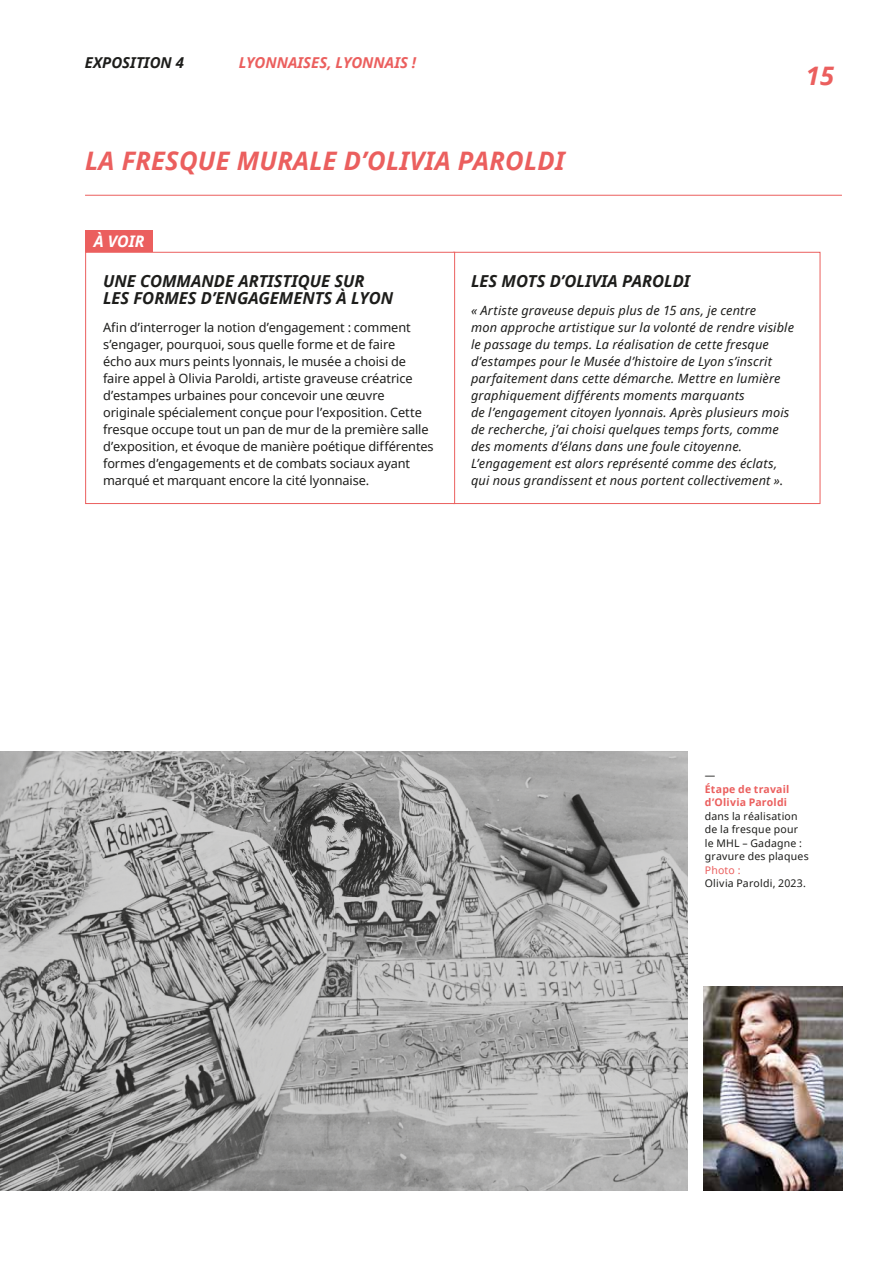
<style>
.page{position:relative;width:893px;height:1263px;background:#fff}
.page>*{position:absolute;margin:0;border:0;box-sizing:border-box;transform-origin:0 0}
.t1{font:italic 700 25.5px "Noto Sans";letter-spacing:.01em;color:#eb5f5e}
.t2{font:italic 700 16.5px/17px "Noto Sans";color:#1d1d1b}
.t3{font:italic 700 15.9px "Noto Sans";color:#fff}
.t4{font:italic 700 15px "Noto Sans";color:#eb5f5e}
.t5{font:italic 700 15px "Noto Sans";color:#1d1d1b}
.t6{font:italic 12.75px/17px "Noto Sans";letter-spacing:.01em;color:#1d1d1b}
.t7{font:12.75px/17px "Noto Sans";letter-spacing:-.005em;color:#1d1d1b}
.t8{font:10.5px/13.5px "Noto Sans";letter-spacing:.02em;color:#1d1d1b}
.t9{font:700 10.5px/13.5px "Noto Sans";letter-spacing:.02em;color:#eb5f5e}
.t10{font:10.5px "Noto Sans";letter-spacing:.02em;color:#eb5f5e}
.s1{font-style:normal}
</style>
<div class="page">
<div style="left:453px;top:252px;width:367px;height:252px;border:1px solid #eb5f5e"></div>
<img style="left:704px;top:986px;width:138px;height:204px">
<hr style="left:85px;top:195px;width:757px;height:1px;background:#eb5f5e">
<div style="left:85px;top:252px;width:370px;height:252px;border:1px solid #eb5f5e"></div>
<div style="left:85px;top:230px;width:68px;height:22px;background:#eb5f5e"></div>
<img style="left:0;top:751px;width:687px;height:440px">
<p class="t5" style="left:85px;top:52px;width:101px">EXPOSITION 4</p>
<p class="t4" style="left:239px;top:52px;width:179px">LYONNAISES, LYONNAIS !</p>
<h1 class="t1" style="left:806px;top:57px;width:30px">15</h1>
<h1 class="t1" style="left:85px;top:143px;width:481px">LA FRESQUE MURALE D’OLIVIA PAROLDI</h1>
<p class="t3" style="left:94px;top:230px;width:52px">À VOIR</p>
<p class="t2" style="left:103px;top:272px;width:292px">UNE COMMANDE ARTISTIQUE SUR<br>LES FORMES D’ENGAGEMENTS À LYON</p>
<p class="t7" style="left:103px;top:318px;width:332px">Afin d’interroger la notion d’engagement : comment s’engager, pourquoi, sous quelle forme et de faire<br>écho aux murs peints lyonnais, le musée a choisi de faire appel à Olivia Paroldi, artiste graveuse créatrice d’estampes urbaines pour concevoir une œuvre originale spécialement conçue pour l’exposition. Cette fresque occupe tout un pan de mur de la première salle d’exposition, et évoque de manière poétique différentes formes d’engagements et de combats sociaux ayant marqué et marquant encore la cité lyonnaise.</p>
<p class="t2" style="left:471px;top:272px;width:221px">LES MOTS D’OLIVIA PAROLDI</p>
<p class="t6" style="left:471px;top:301px;width:324px">« Artiste graveuse depuis plus de 15 ans, je centre<br>mon approche artistique sur la volonté de rendre visible le passage du temps. La réalisation de cette fresque d’estampes pour le Musée d’histoire de Lyon s’inscrit parfaitement dans cette démarche. Mettre en lumière graphiquement différents moments marquants<br>de l’engagement citoyen lyonnais. Après plusieurs mois de recherche, j’ai choisi quelques temps forts, comme des moments d’élans dans une foule citoyenne.<br>L’engagement est alors représenté comme des éclats, qui nous grandissent et nous portent collectivement »<span class="s1">.</span></p>
<p class="t8" style="left:705px;top:768px;width:12px">—</p>
<p class="t9" style="left:705px;top:782px;width:86px">Étape de travail d’Olivia Paroldi</p>
<p class="t8" style="left:705px;top:809px;width:105px">dans la réalisation de la fresque pour le MHL – Gadagne : gravure des plaques</p>
<p class="t10" style="left:705px;top:863px;width:37px">Photo :</p>
<p class="t8" style="left:705px;top:876px;width:103px">Olivia Paroldi, 2023.</p>
</div>
